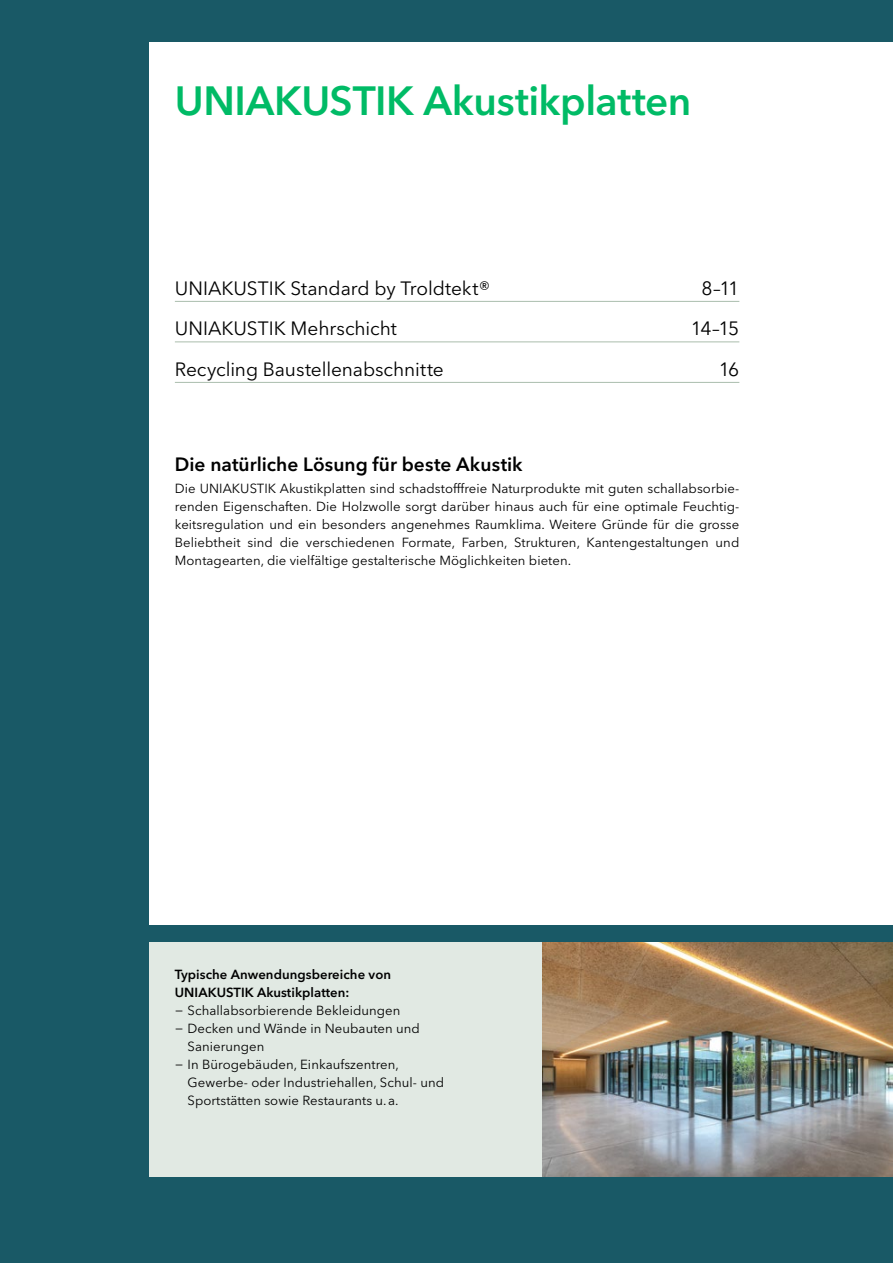
<style>
.page{position:relative;width:893px;height:1263px;background:#195966}
.page>*{position:absolute;margin:0;border:0;box-sizing:border-box;transform-origin:0 0}
.t1{font:600 40.5px "Avenir Next W1 G";letter-spacing:-.01em;color:#0b6}
.t2{font:19.2px "Avenir Next W1 G";letter-spacing:-.005em;color:#000}
.t3{font:600 19.2px "Avenir Next W1 G";color:#000}
.t4{font:13.2px/18px "Avenir Next W1 G";letter-spacing:.005em;color:#000;text-align:justify}
.t5{font:600 13.2px/18px "Avenir Next W1 G";letter-spacing:.005em;color:#000}
</style>
<div class="page">
<div style="left:149px;top:43px;width:744px;height:882px;background:#fff"></div>
<div style="left:149px;top:943px;width:744px;height:234px;background:#e1e9e3"></div>
<hr style="left:175px;top:301px;width:564px;height:1px;background:#aabdad">
<hr style="left:175px;top:341px;width:564px;height:1px;background:#aabdad">
<hr style="left:175px;top:382px;width:564px;height:1px;background:#aabdad">
<img style="left:543px;top:943px;width:350px;height:234px">
<h1 class="t1" style="left:175px;top:68px;width:518px">UNIAKUSTIK Akustikplatten</h1>
<h2 class="t2" style="left:175px;top:272px;width:317px">UNIAKUSTIK Standard by Troldtekt®</h2>
<h2 class="t2" style="left:701px;top:272px;width:39px">8–11</h2>
<h2 class="t2" style="left:175px;top:313px;width:224px">UNIAKUSTIK Mehrschicht</h2>
<h2 class="t2" style="left:691px;top:313px;width:50px">14–15</h2>
<h2 class="t2" style="left:175px;top:353px;width:270px">Recycling Baustellenabschnitte</h2>
<h2 class="t2" style="left:719px;top:353px;width:22px">16</h2>
<h2 class="t3" style="left:175px;top:449px;width:349px">Die natürliche Lösung für beste Akustik</h2>
<p class="t4" style="left:175px;top:478px;width:566px">Die UNIAKUSTIK Akustikplatten sind schadstofffreie Naturprodukte mit guten schallabsorbie&shy;renden Eigenschaften. Die Holzwolle sorgt darüber hinaus auch für eine optimale Feuchtig&shy;keitsregulation und ein besonders angenehmes Raumklima. Weitere Gründe für die grosse Beliebtheit sind die verschiedenen Formate, Farben, Strukturen, Kantengestaltungen und Montagearten, die vielfältige gestalterische Möglichkeiten bieten.</p>
<p class="t5" style="left:175px;top:964px;width:218px">Typische Anwendungsbereiche von<br>UNIAKUSTIK Akustikplatten:</p>
<p class="t4" style="left:175px;top:1000px;width:227px">− Schallabsorbierende Bekleidungen</p>
<p class="t4" style="left:175px;top:1018px;width:247px">− Decken und Wände in Neubauten und</p>
<p class="t4" style="left:188px;top:1036px;width:78px">Sanierungen</p>
<p class="t4" style="left:175px;top:1054px;width:226px">− In Bürogebäuden, Einkaufszentren,</p>
<p class="t4" style="left:188px;top:1072px;width:258px">Gewerbe- oder Industriehallen, Schul- und</p>
<p class="t4" style="left:188px;top:1090px;width:212px">Sportstätten sowie Restaurants u.a.</p>
</div>
